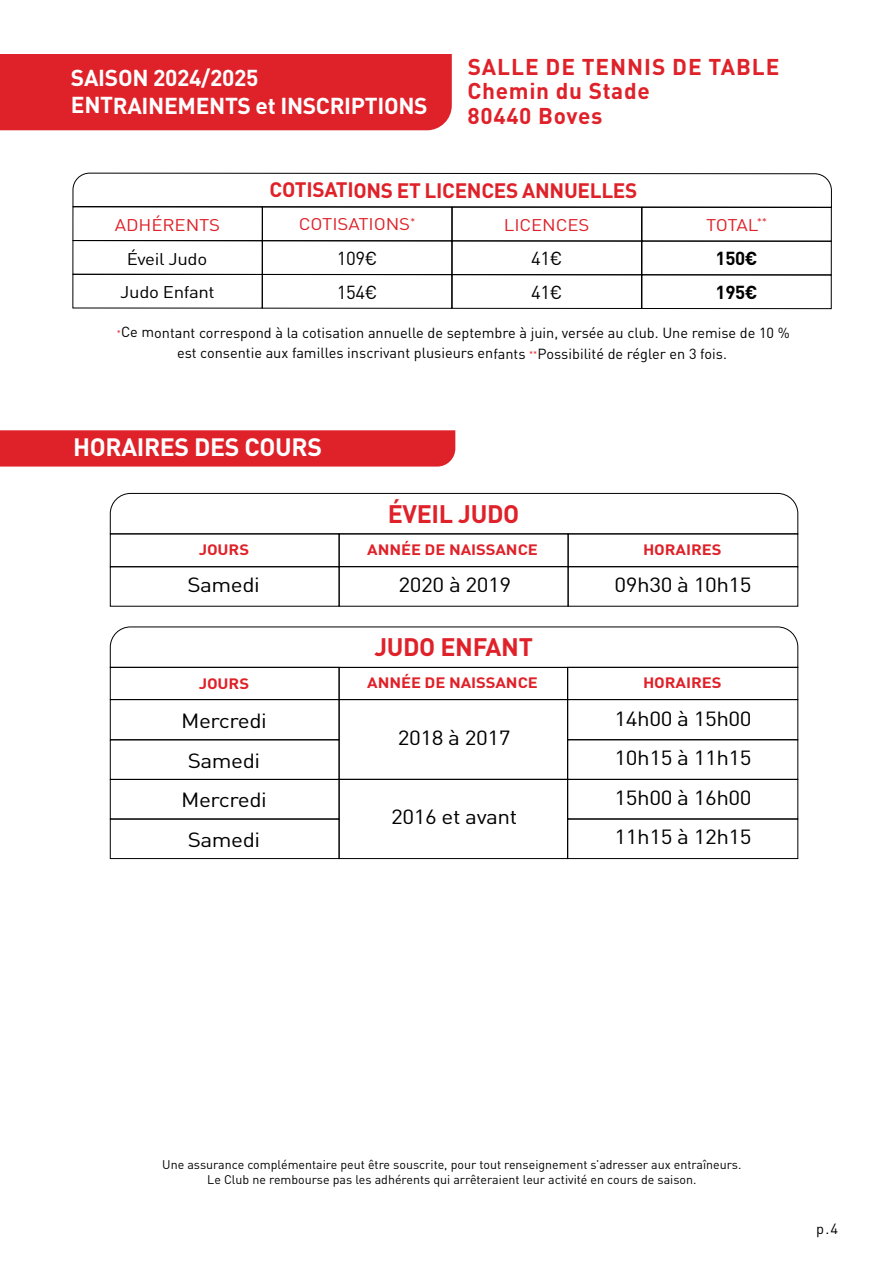
<style>
.page{position:relative;width:893px;height:1263px;background:#fff}
.page>*{position:absolute;margin:0;border:0;box-sizing:border-box;transform-origin:0 0}
.t1{font:700 25.05px "DIN Pro";letter-spacing:-.015em;color:#df2129}
.t2{font:700 24.9px "DIN Pro";letter-spacing:-.015em;color:#fff}
.t3{font:700 22.8px/27.5px "DIN Pro";letter-spacing:-.015em;color:#fff}
.t4{font:700 22.65px/24.6px "DIN Pro";letter-spacing:.03em;color:#df2129}
.t5{font:700 20.7px "DIN Pro";letter-spacing:-.015em;color:#df2129}
.t6{font:20.25px "DIN Pro";letter-spacing:-.02em;color:#000;scale:1.11 1}
.t7{font:18.6px "DIN Pro";letter-spacing:-.02em;color:#000}
.t8{font:700 18.6px "DIN Pro";letter-spacing:-.02em;color:#000}
.t9{font:16.8px "DIN Pro";letter-spacing:-.005em;color:#df2129;scale:1.11 1}
.t10{font:16.8px "DIN Pro";letter-spacing:-.02em;color:#000;scale:1.11 1}
.t11{font:700 14.85px "DIN Pro";letter-spacing:-.005em;color:#df2129;scale:1.11 1}
.t12{font:14.7px "DIN Pro";color:#000}
.t13{font:14.55px/20.7px "DIN Pro";color:#000;text-align:center}
.t14{font:12.45px/14.5px "DIN Pro";color:#000;text-align:center}
.s1{font-size:8.4px;color:#df2129}
</style>
<div class="page">
<svg style="left:72px;top:173px;width:760px;height:35px"></svg>
<div style="left:262px;top:207px;width:190px;height:34px;border:1px solid #000"></div>
<div style="left:452px;top:207px;width:190px;height:34px;border:1px solid #000"></div>
<div style="left:642px;top:207px;width:190px;height:34px;border:1px solid #000"></div>
<div style="left:73px;top:240px;width:189px;height:35px;border:1px solid #000"></div>
<div style="left:262px;top:240px;width:190px;height:35px;border:1px solid #000"></div>
<div style="left:452px;top:241px;width:190px;height:34px;border:1px solid #000"></div>
<div style="left:642px;top:241px;width:189px;height:34px;border:1px solid #000"></div>
<div style="left:73px;top:274px;width:189px;height:34px;border:1px solid #000"></div>
<div style="left:262px;top:274px;width:190px;height:35px;border:1px solid #000"></div>
<div style="left:452px;top:274px;width:190px;height:35px;border:1px solid #000"></div>
<div style="left:642px;top:275px;width:189px;height:34px;border:1px solid #000"></div>
<div style="left:0;top:430px;width:455px;height:37px;background:#df2129"></div>
<div style="left:0;top:54px;width:452px;height:76px;background:#df2129"></div>
<svg style="left:110px;top:493px;width:688px;height:41px"></svg>
<div style="left:110px;top:566px;width:229px;height:40px;border:1px solid #000"></div>
<div style="left:568px;top:566px;width:230px;height:40px;border:1px solid #000"></div>
<div style="left:339px;top:566px;width:229px;height:40px;border:1px solid #000"></div>
<svg style="left:110px;top:626px;width:688px;height:41px"></svg>
<div style="left:110px;top:667px;width:229px;height:33px;border:1px solid #000"></div>
<div style="left:339px;top:667px;width:229px;height:33px;border:1px solid #000"></div>
<div style="left:567px;top:667px;width:231px;height:33px;border:1px solid #000"></div>
<div style="left:110px;top:699px;width:229px;height:41px;border:1px solid #000"></div>
<div style="left:567px;top:699px;width:231px;height:41px;border:1px solid #000"></div>
<div style="left:339px;top:699px;width:229px;height:81px;border:1px solid #000"></div>
<div style="left:110px;top:739px;width:229px;height:41px;border:1px solid #000"></div>
<div style="left:567px;top:739px;width:231px;height:41px;border:1px solid #000"></div>
<div style="left:110px;top:779px;width:229px;height:40px;border:1px solid #000"></div>
<div style="left:567px;top:779px;width:231px;height:40px;border:1px solid #000"></div>
<div style="left:339px;top:779px;width:229px;height:80px;border:1px solid #000"></div>
<div style="left:110px;top:819px;width:229px;height:40px;border:1px solid #000"></div>
<div style="left:567px;top:819px;width:231px;height:40px;border:1px solid #000"></div>
<h3 class="t3" style="left:71px;top:63px;width:358px">SAISON 2024/2025<br>ENTRAINEMENTS et INSCRIPTIONS</h3>
<h3 class="t4" style="left:467px;top:53px;width:313px">SALLE DE TENNIS DE TABLE<br>Chemin du Stade<br>80440 Boves</h3>
<h3 class="t5" style="left:270px;top:174px;width:369px">COTISATIONS ET LICENCES ANNUELLES</h3>
<h3 class="t9" style="left:115px;top:212px;width:96px">ADHÉRENTS</h3>
<h3 class="t9" style="left:299px;top:211px;width:106px">COTISATIONS<sup>*</sup></h3>
<h3 class="t9" style="left:504px;top:212px;width:79px">LICENCES</h3>
<h3 class="t9" style="left:706px;top:212px;width:57px">TOTAL<sup>**</sup></h3>
<h3 class="t10" style="left:127px;top:246px;width:74px">Éveil Judo</h3>
<h3 class="t7" style="left:337px;top:244px;width:42px">109€</h3>
<h3 class="t7" style="left:531px;top:244px;width:33px">41€</h3>
<h3 class="t8" style="left:716px;top:244px;width:43px">150€</h3>
<h3 class="t10" style="left:120px;top:279px;width:87px">Judo Enfant</h3>
<h3 class="t7" style="left:337px;top:278px;width:42px">154€</h3>
<h3 class="t7" style="left:531px;top:278px;width:33px">41€</h3>
<h3 class="t8" style="left:716px;top:278px;width:43px">195€</h3>
<p class="t13" style="left:117px;top:321px;width:675px"><sup>*</sup>Ce montant correspond à la cotisation annuelle de septembre à juin, versée au club. Une remise de 10 % est consentie aux familles inscrivant plusieurs enfants <span class="s1">**</span>Possibilité de régler en 3 fois.</p>
<h2 class="t2" style="left:73px;top:428px;width:250px">HORAIRES DES COURS</h2>
<h1 class="t1" style="left:388px;top:494px;width:133px">ÉVEIL JUDO</h1>
<p class="t11" style="left:199px;top:538px;width:47px">JOURS</p>
<p class="t11" style="left:367px;top:538px;width:155px">ANNÉE DE NAISSANCE</p>
<p class="t11" style="left:643px;top:538px;width:72px">HORAIRES</p>
<h3 class="t6" style="left:187px;top:569px;width:67px">Samedi</h3>
<h3 class="t6" style="left:399px;top:569px;width:103px">2020 à 2019</h3>
<h3 class="t6" style="left:614px;top:569px;width:125px">09h30 à 10h15</h3>
<h1 class="t1" style="left:374px;top:627px;width:160px">JUDO ENFANT</h1>
<p class="t11" style="left:199px;top:672px;width:47px">JOURS</p>
<p class="t11" style="left:367px;top:671px;width:155px">ANNÉE DE NAISSANCE</p>
<p class="t11" style="left:643px;top:671px;width:72px">HORAIRES</p>
<h3 class="t6" style="left:181px;top:705px;width:79px">Mercredi</h3>
<h3 class="t6" style="left:614px;top:703px;width:125px">14h00 à 15h00</h3>
<h3 class="t6" style="left:398px;top:722px;width:103px">2018 à 2017</h3>
<h3 class="t6" style="left:188px;top:745px;width:67px">Samedi</h3>
<h3 class="t6" style="left:614px;top:742px;width:125px">10h15 à 11h15</h3>
<h3 class="t6" style="left:181px;top:784px;width:79px">Mercredi</h3>
<h3 class="t6" style="left:614px;top:782px;width:125px">15h00 à 16h00</h3>
<h3 class="t6" style="left:391px;top:801px;width:115px">2016 et avant</h3>
<h3 class="t6" style="left:188px;top:824px;width:67px">Samedi</h3>
<h3 class="t6" style="left:614px;top:821px;width:125px">11h15 à 12h15</h3>
<p class="t14" style="left:162px;top:1156px;width:581px">Une assurance complémentaire peut être souscrite, pour tout renseignement s’adresser aux entraîneurs.<br>Le Club ne rembourse pas les adhérents qui arrêteraient leur activité en cours de saison.</p>
<p class="t12" style="left:816px;top:1217px;width:23px">p.4</p>
</div>
